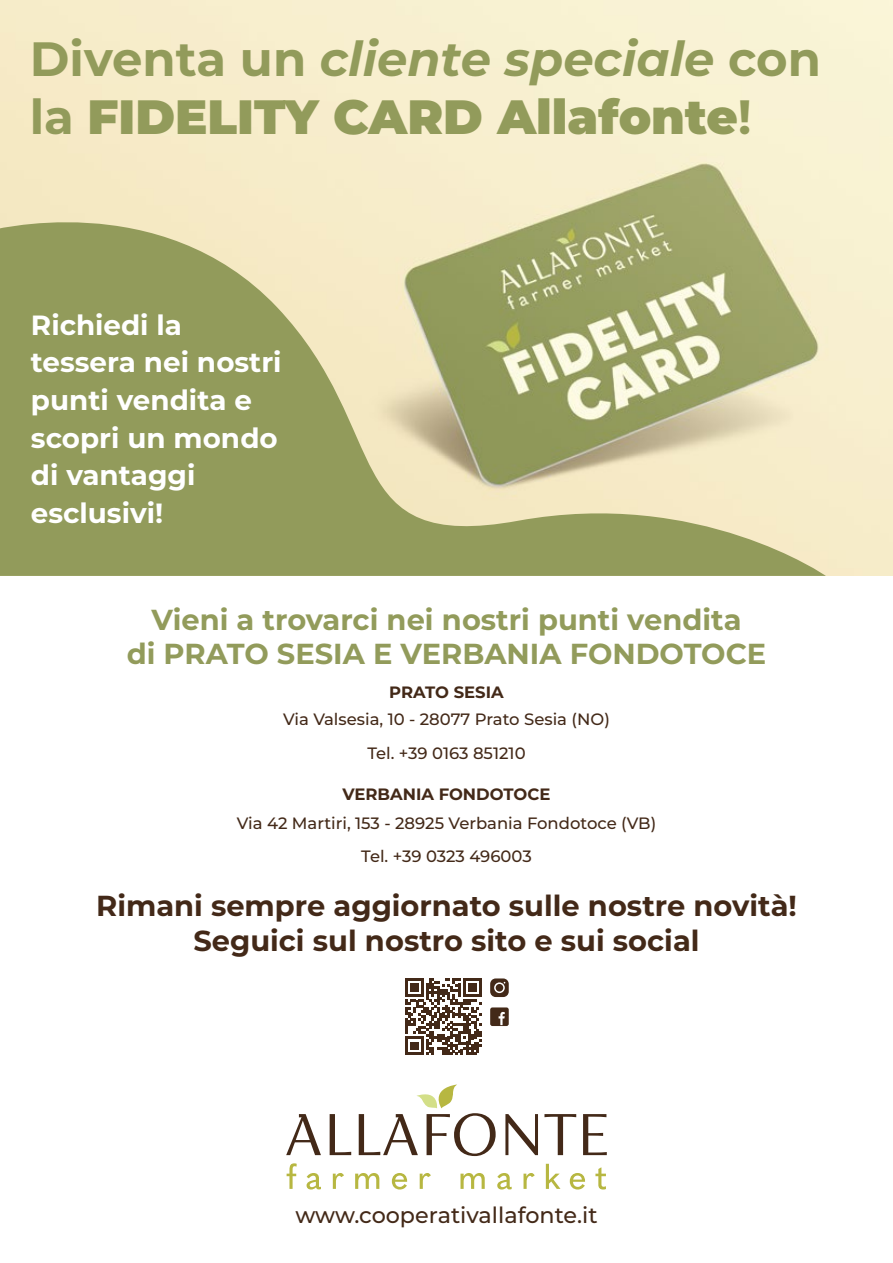
<style>
.page{position:relative;width:893px;height:1263px;background:#fff}
.page>*{position:absolute;margin:0;border:0;box-sizing:border-box;transform-origin:0 0}
.t1{font:900 48.15px/57.8px "Montserrat";color:#929b5b}
.t2{font:700 28.95px/34.7px "Montserrat";color:#432918;text-align:center}
.t3{font:700 28.95px "Montserrat";color:#929b5b}
.t4{font:700 27.75px/37.7px "Montserrat";color:#fff}
.t5{font:500 22.35px "Montserrat";color:#432918}
.t6{font:500 16.5px "Montserrat";color:#432918}
.t7{font:700 16.5px "Montserrat";color:#432918}
.s1{font-weight:700}
.s2{font-weight:700;font-style:italic}
</style>
<div class="page">
<div style="left:0;top:0;width:893px;height:576px;background:#f8efce"></div>
<svg style="left:0;top:184px;width:826px;height:392px;fill:#949c5e"></svg>
<svg style="left:405px;top:978px;width:77px;height:77px"></svg>
<svg style="left:490px;top:1007px;width:19px;height:19px"></svg>
<svg style="left:490px;top:978px;width:19px;height:19px"></svg>
<svg style="left:330px;top:1114px;width:21px;height:41px"></svg>
<svg style="left:505px;top:1114px;width:33px;height:41px"></svg>
<svg style="left:544px;top:1114px;width:32px;height:41px"></svg>
<svg style="left:583px;top:1114px;width:24px;height:41px"></svg>
<svg style="left:359px;top:1084px;width:137px;height:72px"></svg>
<svg style="left:286px;top:1114px;width:35px;height:41px"></svg>
<svg style="left:287px;top:1163px;width:10px;height:26px"></svg>
<svg style="left:307px;top:1173px;width:14px;height:16px"></svg>
<svg style="left:333px;top:1173px;width:11px;height:16px"></svg>
<svg style="left:355px;top:1173px;width:24px;height:16px"></svg>
<svg style="left:392px;top:1173px;width:15px;height:16px"></svg>
<svg style="left:420px;top:1173px;width:11px;height:16px"></svg>
<svg style="left:460px;top:1173px;width:25px;height:16px"></svg>
<svg style="left:497px;top:1173px;width:15px;height:16px"></svg>
<svg style="left:523px;top:1173px;width:12px;height:16px"></svg>
<svg style="left:546px;top:1164px;width:14px;height:25px"></svg>
<svg style="left:570px;top:1173px;width:15px;height:16px"></svg>
<svg style="left:595px;top:1167px;width:11px;height:22px"></svg>
<h1 class="t1" style="left:30px;top:27px;width:793px"><span class="s1">Diventa un</span> <span class="s2">cliente speciale</span> <span class="s1">con la</span> FIDELITY CARD Allafonte<span class="s1">!</span></h1>
<h3 class="t4" style="left:31px;top:304px;width:252px">Richiedi la tessera nei nostri punti vendita e scopri un mondo di vantaggi esclusivi!</h3>
<h2 class="t3" style="left:151px;top:598px;width:592px">Vieni a trovarci nei nostri punti vendita</h2>
<h2 class="t3" style="left:127px;top:632px;width:641px">di PRATO SESIA E VERBANIA FONDOTOCE</h2>
<p class="t7" style="left:389px;top:680px;width:116px">PRATO SESIA</p>
<p class="t6" style="left:283px;top:708px;width:328px">Via Valsesia, 10 - 28077 Prato Sesia (NO)</p>
<p class="t6" style="left:367px;top:742px;width:160px">Tel. +39 0163 851210</p>
<p class="t7" style="left:342px;top:783px;width:209px">VERBANIA FONDOTOCE</p>
<p class="t6" style="left:237px;top:812px;width:421px">Via 42 Martiri, 153 - 28925 Verbania Fondotoce (VB)</p>
<p class="t6" style="left:361px;top:844px;width:172px">Tel. +39 0323 496003</p>
<h2 class="t2" style="left:96px;top:887px;width:702px">Rimani sempre aggiornato sulle nostre novità!<br>Seguici sul nostro sito e sui social</h2>
<h3 class="t5" style="left:295px;top:1199px;width:304px">www.cooperativallafonte.it</h3>
</div>
